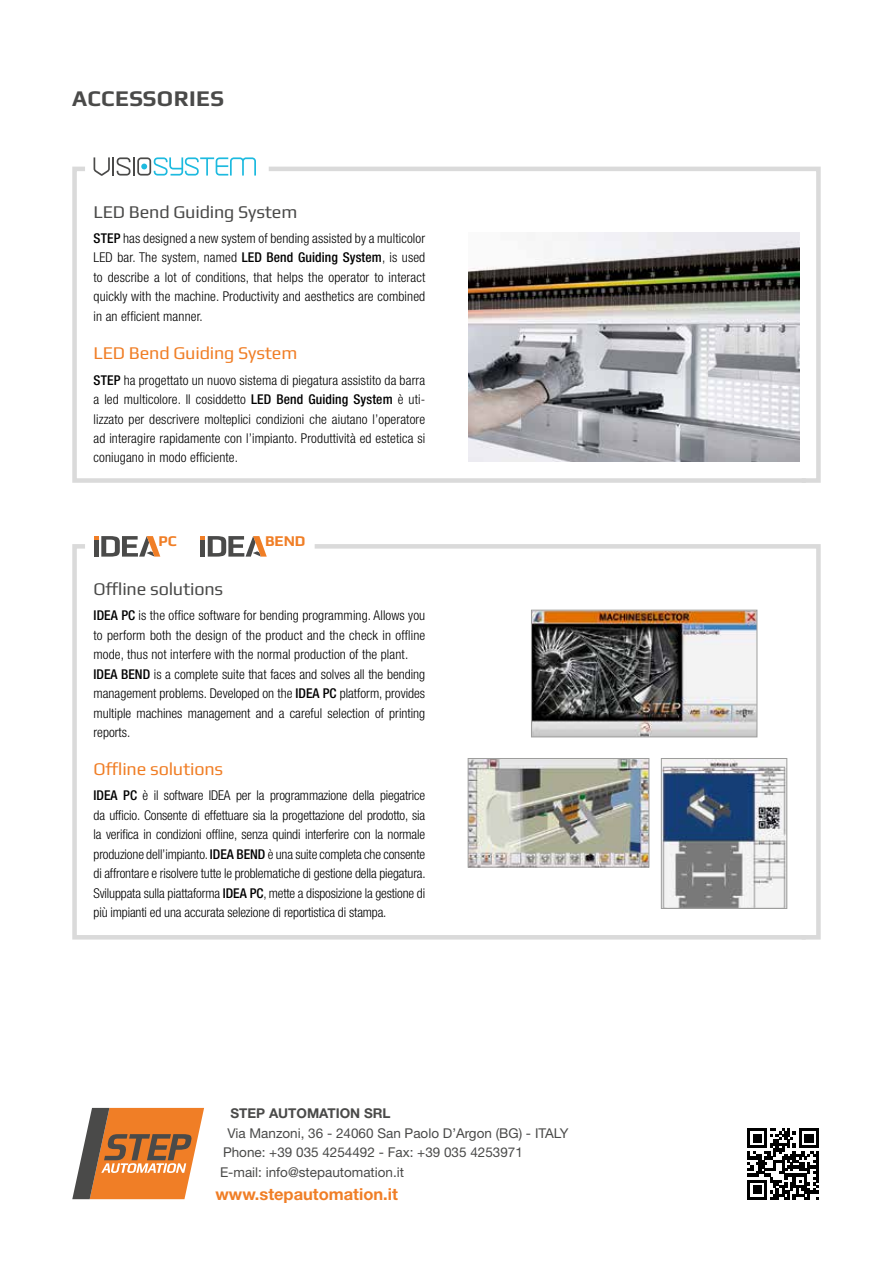
<style>
.page{position:relative;width:893px;height:1263px;background:#fff}
.page>*{position:absolute;margin:0;border:0;box-sizing:border-box;transform-origin:0 0}
.t1{font:700 22.5px "Play";letter-spacing:.02em;color:#4a4a49}
.t2{font:18px "Play";letter-spacing:-.01em;color:#4a4a49}
.t3{font:18px "Play";letter-spacing:-.01em;color:#f07e26}
.t4{font:700 16.5px "Helvetica Neue";color:#f07e26}
.t5{font:700 15px "Play";color:#f07e26}
.t6{font:300 condensed 13.5px/19.5px "Helvetica Neue";letter-spacing:.01em;color:#000;text-align:justify}
.t7{font:13.5px/19.5px "Helvetica Neue";color:#4a4a49}
.t8{font:700 13.5px "Helvetica Neue";color:#4a4a49}
.s1{font-weight:500}
</style>
<div class="page">
<svg style="left:72px;top:1108px;width:132px;height:91px"></svg>
<svg style="left:747px;top:1128px;width:71px;height:71px"></svg>
<svg style="left:94px;top:157px;width:162px;height:7px"></svg>
<svg style="left:94px;top:536px;width:61px;height:6px"></svg>
<svg style="left:200px;top:536px;width:62px;height:6px"></svg>
<svg style="left:72px;top:542px;width:238px;height:398px"></svg>
<svg style="left:310px;top:544px;width:511px;height:396px"></svg>
<svg style="left:72px;top:164px;width:192px;height:319px"></svg>
<svg style="left:264px;top:166px;width:557px;height:317px"></svg>
<h1 class="t1" style="left:72px;top:85px;width:153px">ACCESSORIES</h1>
<h2 class="t2" style="left:94px;top:201px;width:205px">LED Bend Guiding System</h2>
<p class="t6" style="left:94px;top:228px;width:333px"><span class="s1">STEP</span> has designed a new system of bending assisted by a multicolor LED bar. The system, named <span class="s1">LED Bend Guiding System</span>, is used to describe a lot of conditions, that helps the operator to interact quickly with the machine. Productivity and aesthetics are combined in an efficient manner.</p>
<h2 class="t3" style="left:94px;top:342px;width:205px">LED Bend Guiding System</h2>
<p class="t6" style="left:94px;top:370px;width:333px"><span class="s1">STEP</span> ha progettato un nuovo sistema di piegatura assistito da barra a led multicolore. Il cosiddetto <span class="s1">LED Bend Guiding System</span> è uti&shy;lizzato per descrivere molteplici condizioni che aiutano l’operatore ad interagire rapidamente con l’impianto. Produttività ed estetica si coniugano in modo efficiente.</p>
<p class="t5" style="left:159px;top:531px;width:20px">PC</p>
<p class="t5" style="left:265px;top:531px;width:42px">BEND</p>
<h2 class="t2" style="left:94px;top:578px;width:131px">Offline solutions</h2>
<p class="t6" style="left:94px;top:606px;width:333px;text-align:left"><span class="s1">IDEA PC</span> is the office software for bending programming. Allows you to perform both the design of the product and the check in offline mode, thus not interfere with the normal production of the plant.<br><span class="s1">IDEA BEND</span> is a complete suite that faces and solves all the bending management problems. Developed on the <span class="s1">IDEA PC</span> platform, provides multiple machines management and a careful selection of printing reports.</p>
<h2 class="t3" style="left:94px;top:758px;width:131px">Offline solutions</h2>
<p class="t6" style="left:94px;top:786px;width:334px"><span class="s1">IDEA PC</span> è il software IDEA per la programmazione della piegatrice da ufficio. Consente di effettuare sia la progettazione del prodotto, sia la verifica in condizioni offline, senza quindi interferire con la normale produzione dell’impianto. <span class="s1">IDEA BEND</span> è una suite completa che consente di affrontare e risolvere tutte le problematiche di gestione della piegatura.<br>Sviluppata sulla piattaforma <span class="s1">IDEA PC</span>, mette a disposizione la gestione di più impianti ed una accurata selezione di reportistica di stampa.</p>
<p class="t8" style="left:231px;top:1105px;width:162px">STEP AUTOMATION SRL</p>
<p class="t7" style="left:220px;top:1123px;width:350px;text-indent:7px">Via Manzoni, 36 - 24060 San Paolo D’Argon (BG) - ITALY<br>Phone: +39 035 4254492 - Fax: +39 035 4253971<br>E-mail: info@stepautomation.it</p>
<p class="t4" style="left:216px;top:1183px;width:184px">www.stepautomation.it</p>
</div>
